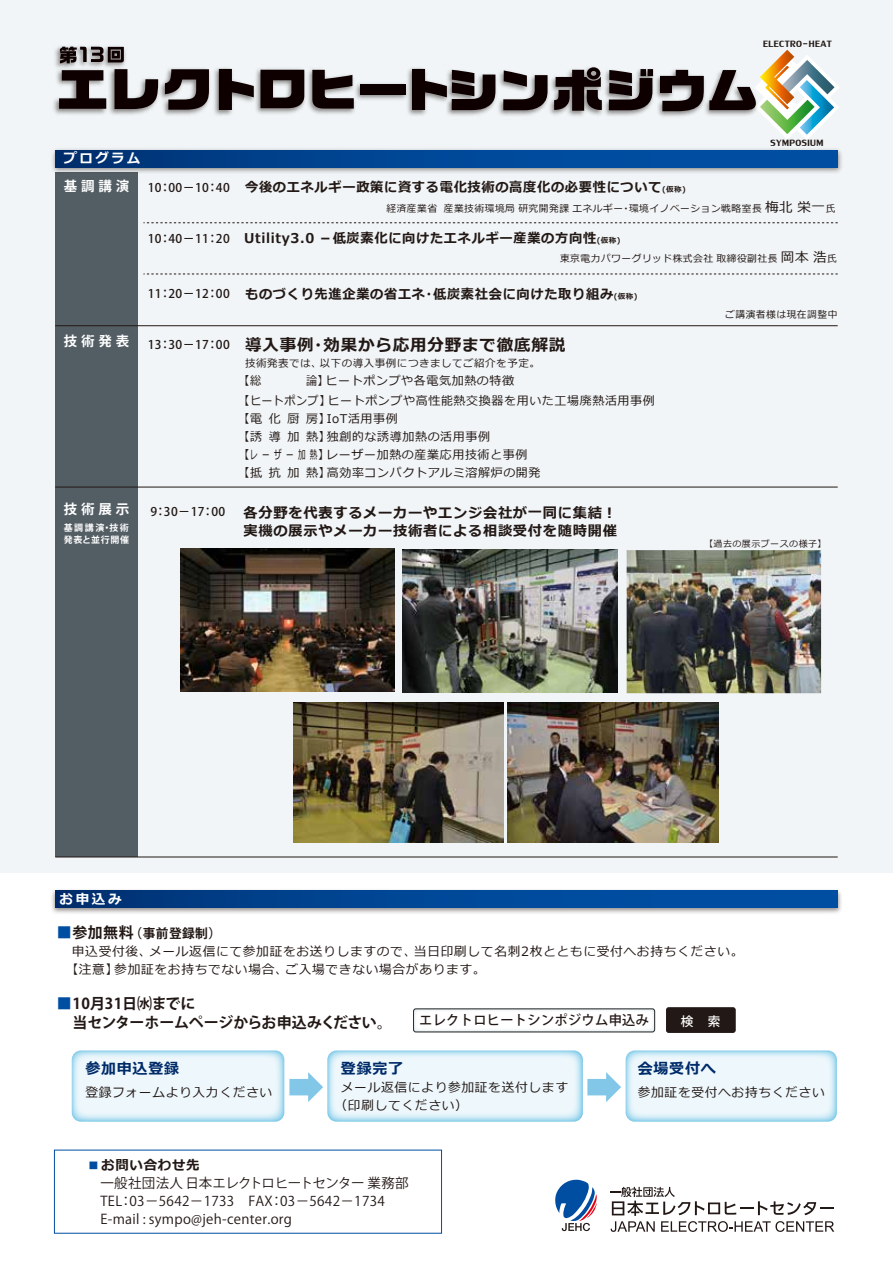
<style>
.page{position:relative;width:893px;height:1263px;background:#fff}
.page>*{position:absolute;margin:0;border:0;box-sizing:border-box;transform-origin:0 0}
.t1{font:700 16.5px "Meiryo";letter-spacing:.05em;color:#221815}
.t2{font:700 15px/19.5px "Koz Go Pr 6 N";letter-spacing:-.02em;color:#221815}
.t3{font:700 15px "Meiryo";letter-spacing:.05em;color:#002b69}
.t4{font:700 14.25px/18px "Meiryo";letter-spacing:.05em;color:#221815}
.t5{font:700 13.5px "Meiryo";letter-spacing:.05em;color:#221815}
.t6{font:13.5px/18px "Koz Go Pr 6 N";letter-spacing:.025em;color:#221815}
.t7{font:13.5px "Lily UPC";letter-spacing:.035em;color:#221815}
.t8{font:500 13.5px "Koz Go Pr 6 N";letter-spacing:.025em;color:#221815}
.t9{font:700 13.5px "Koz Go Pr 6 N";letter-spacing:.285em;color:#fff}
.t10{font:700 13.5px "Meiryo";letter-spacing:.17em;color:#fff}
.t11{font:12.75px/18px "Meiryo";letter-spacing:.05em;color:#221815}
.t12{font:700 12.75px "Koz Go Pr 6 N";letter-spacing:.03em;color:#221815}
.t13{font:500 12.6px "Koz Go Pr 6 N";color:#fff}
.t14{font:12px/18px "Meiryo";letter-spacing:.05em;color:#221815}
.t15{font:500 12px "Koz Go Pr 6 N";letter-spacing:.035em;color:#221815}
.t16{font:10.5px "Meiryo";letter-spacing:.05em;color:#221815}
.t17{font:9.75px "Meiryo";letter-spacing:.05em;color:#221815}
.t18{font:700 9px/12px "Koz Go Pr 6 N";letter-spacing:.08em;color:#fff}
.t19{font:9px "Meiryo";letter-spacing:.05em;color:#221815}
.s1{font-family:"Koz Go Pr 6 N";font-weight:500;font-size:12px}
.s2{font-size:7.5px}
.s3{font-size:13.5px}
.s4{font-size:15px;color:#004ea2}
.s5{font-size:15px}
.s6{color:#004ea2}
</style>
<div class="page">
<div style="left:0;top:0;width:893px;height:872px;background:#f1f5f7"></div>
<div style="left:55px;top:173px;width:82px;height:684px;background:#535d64"></div>
<img style="left:52px;top:149px;width:790px;height:28px">
<div style="left:55px;top:150px;width:783px;height:17px;background:linear-gradient(to right,#003579,#0054ad)"></div>
<img style="left:51px;top:889px;width:791px;height:24px">
<div style="left:55px;top:891px;width:783px;height:17px;background:linear-gradient(to right,#003579,#0054ad)"></div>
<svg style="left:626px;top:1050px;width:211px;height:71px;background:#e3f3fa"></svg>
<svg style="left:327px;top:1050px;width:256px;height:71px;background:#e3f3fa"></svg>
<svg style="left:72px;top:1050px;width:212px;height:71px;background:#e3f3fa"></svg>
<div style="left:587px;top:1079px;width:21px;height:16px;background:#82c7e8"></div>
<svg style="left:606px;top:1072px;width:15px;height:30px"></svg>
<div style="left:289px;top:1079px;width:21px;height:16px;background:#82c7e8"></div>
<svg style="left:308px;top:1072px;width:15px;height:30px"></svg>
<hr style="left:55px;top:325px;width:783px;height:1px;background:#221815">
<svg style="left:143px;top:222px;width:695px;height:1px"></svg>
<svg style="left:143px;top:274px;width:695px;height:1px"></svg>
<hr style="left:55px;top:487px;width:783px;height:1px;background:#221815">
<hr style="left:55px;top:857px;width:783px;height:1px;background:#221815">
<svg style="left:555px;top:1179px;width:42px;height:52px"></svg>
<div style="left:666px;top:1008px;width:69px;height:24px;background:#221815;border-radius:2px"></div>
<div style="left:666px;top:1007px;width:70px;height:26px;border:1px solid #221815;border-radius:2px"></div>
<svg style="left:611px;top:1187px;width:223px;height:45px"></svg>
<img style="left:402px;top:550px;width:215px;height:143px">
<div style="left:413px;top:1009px;width:242px;height:23px;border:1px solid #4c829a;border-radius:2px"></div>
<img style="left:508px;top:702px;width:211px;height:140px">
<img style="left:294px;top:702px;width:209px;height:140px">
<img style="left:627px;top:550px;width:194px;height:143px">
<img style="left:180px;top:549px;width:214px;height:142px">
<img style="left:53px;top:68px;width:373px;height:48px">
<svg style="left:59px;top:72px;width:47px;height:37px"></svg>
<svg style="left:115px;top:69px;width:43px;height:40px"></svg>
<svg style="left:165px;top:69px;width:44px;height:41px;background:#514849"></svg>
<svg style="left:219px;top:69px;width:35px;height:41px"></svg>
<svg style="left:260px;top:70px;width:44px;height:38px;background:#382e2e"></svg>
<svg style="left:312px;top:70px;width:42px;height:39px"></svg>
<div style="left:360px;top:84px;width:46px;height:10px;background:#0e0000"></div>
<img style="left:447px;top:69px;width:213px;height:47px">
<svg style="left:412px;top:69px;width:83px;height:41px"></svg>
<svg style="left:503px;top:70px;width:45px;height:40px"></svg>
<svg style="left:554px;top:67px;width:48px;height:44px;background:#514849"></svg>
<svg style="left:609px;top:69px;width:44px;height:41px;background:#4c4343"></svg>
<svg style="left:660px;top:49px;width:179px;height:90px"></svg>
<img style="left:53px;top:46px;width:75px;height:26px">
<svg style="left:60px;top:47px;width:64px;height:16px"></svg>
<p class="t7" style="left:763px;top:36px;width:70px">ELECTRO-HEAT</p>
<p class="t10" style="left:64px;top:149px;width:78px">プログラム</p>
<p class="t9" style="left:64px;top:179px;width:67px">基調講演</p>
<p class="t9" style="left:64px;top:333px;width:67px">技術発表</p>
<p class="t9" style="left:64px;top:502px;width:67px">技術展示</p>
<p class="t18" style="left:64px;top:522px;width:67px">基調講演・技術発表と並行開催</p>
<p class="t7" style="left:771px;top:135px;width:54px">SYMPOSIUM</p>
<p class="t5" style="left:148px;top:178px;width:539px"><span class="s1">10：00－10：40</span> 今後のエネルギー政策に資する電化技術の高度化の必要性について<span class="s2">(仮称)</span></p>
<p class="t17" style="left:386px;top:201px;width:450px">経済産業省 産業技術環境局 研究開発課 エネルギー・環境イノベーション戦略室長 <span class="s3">梅北 栄一</span>氏</p>
<p class="t15" style="left:148px;top:232px;width:84px">10：40－11：20</p>
<p class="t15" style="left:148px;top:287px;width:84px">11：20－12：00</p>
<p class="t5" style="left:244px;top:228px;width:378px">Utility3.0 －低炭素化に向けたエネルギー産業の方向性<span class="s2">(仮称)</span></p>
<p class="t17" style="left:560px;top:252px;width:279px">東京電力パワーグリッド株式会社 取締役副社長 <span class="s3">岡本 浩</span>氏</p>
<p class="t5" style="left:245px;top:284px;width:394px">ものづくり先進企業の省エネ・低炭素社会に向けた取り組み<span class="s2">(仮称)</span></p>
<p class="t17" style="left:725px;top:308px;width:114px">ご講演者様は現在調整中</p>
<p class="t1" style="left:148px;top:333px;width:419px"><span class="s1">13：30－17：00</span> 導入事例・効果から応用分野まで徹底解説</p>
<p class="t16" style="left:245px;top:356px;width:296px">技術発表では、以下の導入事例につきましてご紹介を予定。</p>
<p class="t14" style="left:238px;top:372px;width:419px;line-height:19.5px">【総　　　　論】ヒートポンプや各電気加熱の特徴<br>【ヒートポンプ】ヒートポンプや高性能熱交換器を用いた工場廃熱活用事例</p>
<p class="t14" style="left:238px;top:410px;width:304px">【電化厨房】IoT活用事例<br>【誘導加熱】独創的な誘導加熱の活用事例<br>【レーザー加熱】レーザー加熱の産業応用技術と事例【抵抗加熱】高効率コンパクトアルミ溶解炉の開発</p>
<p class="t15" style="left:150px;top:505px;width:76px">9：30－17：00</p>
<p class="t4" style="left:244px;top:504px;width:375px">各分野を代表するメーカーやエンジ会社が一同に集結 !実機の展示やメーカー技術者による相談受付を随時開催</p>
<p class="t19" style="left:704px;top:537px;width:124px">【過去の展示ブースの様子】</p>
<p class="t10" style="left:60px;top:889px;width:64px">お申込み</p>
<p class="t12" style="left:57px;top:926px;width:166px"><span class="s4">■</span><span class="s5">参加無料</span>（事前登録制）</p>
<p class="t11" style="left:65px;top:943px;width:679px;text-indent:6px">申込受付後、メール返信にて参加証をお送りしますので、当日印刷して名刺2枚とともに受付へお持ちください。【注意】参加証をお持ちでない場合、ご入場できない場合があります。</p>
<p class="t2" style="left:72px;top:994px;width:321px;text-indent:-15px"><span class="s6">■</span>10月31日㈬までに<br>当センターホームページからお申込みください。</p>
<p class="t8" style="left:419px;top:1012px;width:231px">エレクトロヒートシンポジウム申込み</p>
<p class="t13" style="left:681px;top:1014px;width:41px">検　索</p>
<p class="t3" style="left:85px;top:1058px;width:95px">参加申込登録</p>
<p class="t11" style="left:85px;top:1084px;width:188px">登録フォームより入力ください</p>
<p class="t3" style="left:341px;top:1058px;width:64px">登録完了</p>
<p class="t11" style="left:335px;top:1079px;width:235px;text-indent:6px">メール返信により参加証を送付します（印刷してください）</p>
<p class="t5" style="left:87px;top:1155px;width:114px"><span class="s6">■</span>お問い合わせ先</p>
<p class="t6" style="left:100px;top:1174px;width:324px">一般社団法人 日本エレクトロヒートセンター 業務部　<br>TEL：03－5642－1733　FAX：03－5642－1734<br>E-mail : sympo@jeh-center.org</p>
<p class="t3" style="left:638px;top:1058px;width:79px">会場受付へ</p>
<p class="t11" style="left:638px;top:1084px;width:188px">参加証を受付へお持ちください</p>
</div>
